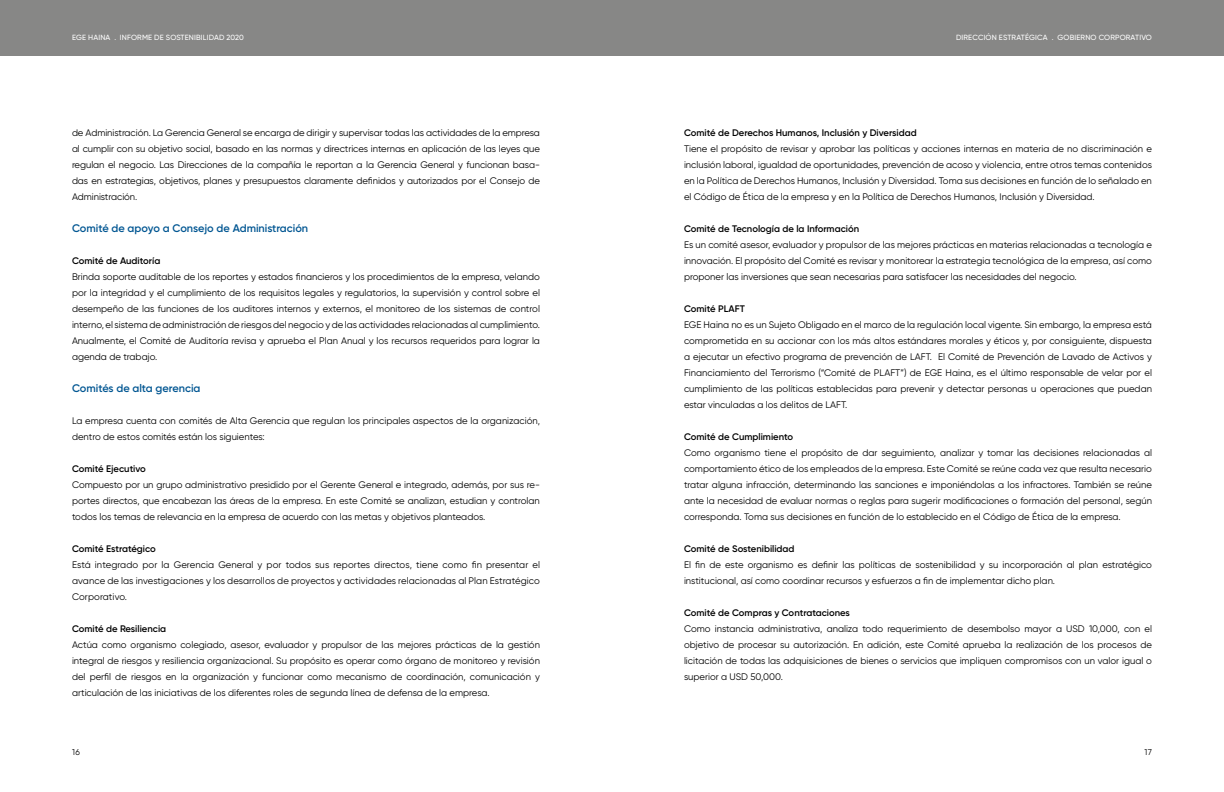
<style>
.page{position:relative;width:1224px;height:792px;background:#fff}
.page>*{position:absolute;margin:0;border:0;box-sizing:border-box;transform-origin:0 0}
.t1{font:600 11px "Gilroy";color:#005692}
.t2{font:9.5px/16px "Gilroy";color:#000;text-align:justify}
.t3{font:600 9.5px "Gilroy";color:#000}
.t4{font:8.5px "Gilroy";color:#000}
.t5{font:500 7.5px "Gilroy";letter-spacing:.02em;color:#fff}
</style>
<div class="page">
<div style="left:0;top:0;width:1224px;height:55px;background:#878786"></div>
<p class="t5" style="left:72px;top:34px;width:173px">EGE HAINA . INFORME DE SOSTENIBILIDAD 2020</p>
<p class="t2" style="left:72px;top:125px;width:470px">de Administración. La Gerencia General se encarga de dirigir y supervisar todas las actividades de la empresa al cumplir con su objetivo social, basado en las normas y directrices internas en aplicación de las leyes que regulan el negocio. Las Direcciones de la compañía le reportan a la Gerencia General y funcionan basa&shy;das en estrategias, objetivos, planes y presupuestos claramente definidos y autorizados por el Consejo de Administración.</p>
<p class="t1" style="left:72px;top:222px;width:238px">Comité de apoyo a Consejo de Administración</p>
<p class="t3" style="left:72px;top:256px;width:90px">Comité de Auditoría</p>
<p class="t2" style="left:72px;top:269px;width:470px">Brinda soporte auditable de los reportes y estados financieros y los procedimientos de la empresa, velando por la integridad y el cumplimiento de los requisitos legales y regulatorios, la supervisión y control sobre el desempeño de las funciones de los auditores internos y externos, el monitoreo de los sistemas de control interno, el sistema de administración de riesgos del negocio y de las actividades relacionadas al cumplimiento.<br>Anualmente, el Comité de Auditoría revisa y aprueba el Plan Anual y los recursos requeridos para lograr la agenda de trabajo.</p>
<p class="t1" style="left:72px;top:382px;width:130px">Comités de alta gerencia</p>
<p class="t2" style="left:72px;top:413px;width:470px">La empresa cuenta con comités de Alta Gerencia que regulan los principales aspectos de la organización, dentro de estos comités están los siguientes:</p>
<p class="t3" style="left:72px;top:464px;width:75px">Comité Ejecutivo</p>
<p class="t2" style="left:72px;top:477px;width:469px">Compuesto por un grupo administrativo presidido por el Gerente General e integrado, además, por sus re&shy;portes directos, que encabezan las áreas de la empresa. En este Comité se analizan, estudian y controlan todos los temas de relevancia en la empresa de acuerdo con las metas y objetivos planteados.</p>
<p class="t3" style="left:72px;top:544px;width:85px">Comité Estratégico</p>
<p class="t2" style="left:72px;top:557px;width:470px">Está integrado por la Gerencia General y por todos sus reportes directos, tiene como fin presentar el avance de las investigaciones y los desarrollos de proyectos y actividades relacionadas al Plan Estratégico Corporativo.</p>
<p class="t3" style="left:72px;top:624px;width:96px">Comité de Resiliencia</p>
<p class="t2" style="left:72px;top:637px;width:470px">Actúa como organismo colegiado, asesor, evaluador y propulsor de las mejores prácticas de la gestión integral de riesgos y resiliencia organizacional. Su propósito es operar como órgano de monitoreo y revisión del perfil de riesgos en la organización y funcionar como mecanismo de coordinación, comunicación y articulación de las iniciativas de los diferentes roles de segunda línea de defensa de la empresa.</p>
<p class="t5" style="left:956px;top:33px;width:197px">DIRECCIÓN ESTRATÉGICA . GOBIERNO CORPORATIVO</p>
<p class="t3" style="left:684px;top:128px;width:234px">Comité de Derechos Humanos, Inclusión y Diversidad</p>
<p class="t2" style="left:684px;top:141px;width:470px">Tiene el propósito de revisar y aprobar las políticas y acciones internas en materia de no discriminación e inclusión laboral, igualdad de oportunidades, prevención de acoso y violencia, entre otros temas contenidos en la Política de Derechos Humanos, Inclusión y Diversidad. Toma sus decisiones en función de lo señalado en el Código de Ética de la empresa y en la Política de Derechos Humanos, Inclusión y Diversidad.</p>
<p class="t3" style="left:684px;top:224px;width:177px">Comité de Tecnología de la Información</p>
<p class="t2" style="left:684px;top:237px;width:469px">Es un comité asesor, evaluador y propulsor de las mejores prácticas en materias relacionadas a tecnología e innovación. El propósito del Comité es revisar y monitorear la estrategia tecnológica de la empresa, así como proponer las inversiones que sean necesarias para satisfacer las necesidades del negocio.</p>
<p class="t3" style="left:684px;top:304px;width:62px">Comité PLAFT</p>
<p class="t2" style="left:684px;top:317px;width:470px">EGE Haina no es un Sujeto Obligado en el marco de la regulación local vigente. Sin embargo, la empresa está comprometida en su accionar con los más altos estándares morales y éticos y, por consiguiente, dispuesta a ejecutar un efectivo programa de prevención de LAFT. El Comité de Prevención de Lavado de Activos y Financiamiento del Terrorismo (“Comité de PLAFT”) de EGE Haina, es el último responsable de velar por el cumplimiento de las políticas establecidas para prevenir y detectar personas u operaciones que puedan estar vinculadas a los delitos de LAFT.</p>
<p class="t3" style="left:684px;top:432px;width:111px">Comité de Cumplimiento</p>
<p class="t2" style="left:684px;top:445px;width:470px">Como organismo tiene el propósito de dar seguimiento, analizar y tomar las decisiones relacionadas al comportamiento ético de los empleados de la empresa. Este Comité se reúne cada vez que resulta necesario tratar alguna infracción, determinando las sanciones e imponiéndolas a los infractores. También se reúne ante la necesidad de evaluar normas o reglas para sugerir modificaciones o formación del personal, según corresponda. Toma sus decisiones en función de lo establecido en el Código de Ética de la empresa.</p>
<p class="t3" style="left:684px;top:544px;width:112px">Comité de Sostenibilidad</p>
<p class="t2" style="left:684px;top:557px;width:470px">El fin de este organismo es definir las políticas de sostenibilidad y su incorporación al plan estratégico institucional, así como coordinar recursos y esfuerzos a fin de implementar dicho plan.</p>
<p class="t3" style="left:684px;top:608px;width:167px">Comité de Compras y Contrataciones</p>
<p class="t2" style="left:684px;top:621px;width:470px">Como instancia administrativa, analiza todo requerimiento de desembolso mayor a USD 10,000, con el objetivo de procesar su autorización. En adición, este Comité aprueba la realización de los procesos de licitación de todas las adquisiciones de bienes o servicios que impliquen compromisos con un valor igual o superior a USD 50,000.</p>
<p class="t4" style="left:72px;top:748px;width:9px">16</p>
<p class="t4" style="left:1144px;top:748px;width:9px">17</p>
</div>
